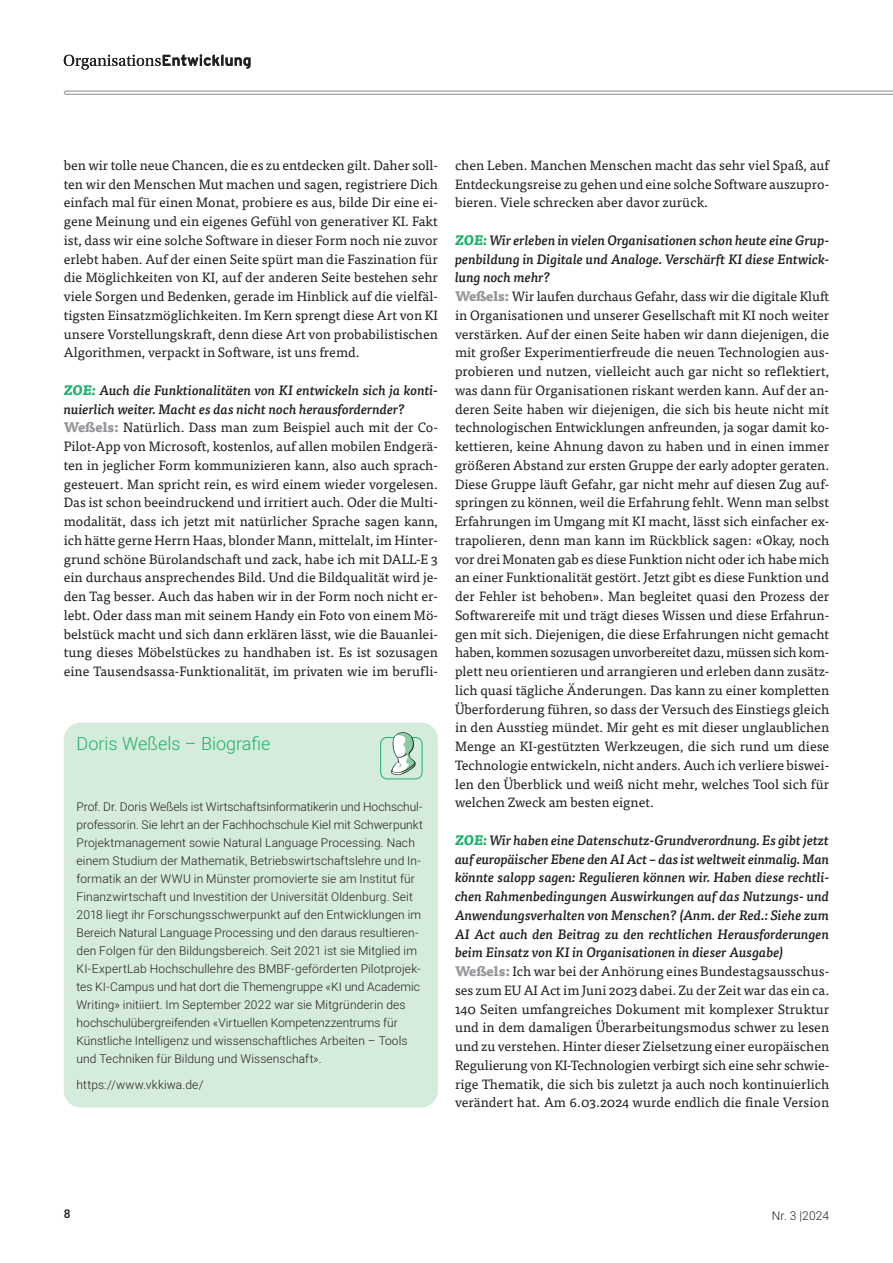
<style>
.page{position:relative;width:893px;height:1263px;background:#fff}
.page>*{position:absolute;margin:0;border:0;box-sizing:border-box;transform-origin:0 0}
.t1{font:300 18px "Heebo";color:#1eb26a}
.t2{font:13.5px/18.8px "Tisa Pro";color:#231f20}
.t3{font:300 12px/18px "Heebo";letter-spacing:.01em;color:#231f20}
.t4{font:500 12px "Heebo";color:#231f20}
.s1{font-weight:800;font-style:italic;color:#1eb26a}
.s2{font-weight:500;font-style:italic}
.s3{font-weight:800;color:#939598}
</style>
<div class="page">
<svg style="left:64px;top:91px;width:829px;height:4px"></svg>
<svg style="left:64px;top:54px;width:186px;height:16px"></svg>
<div style="left:64px;top:722px;width:374px;height:385px;background:#d5ebdb;border-radius:17px"></div>
<div style="left:380px;top:737px;width:42px;height:42px;border:1px solid #1eb26a;border-radius:6px"></div>
<svg style="left:391px;top:732px;width:24px;height:43px"></svg>
<p class="t2" style="left:64px;top:155px;width:376px;text-align:justify">ben wir tolle neue Chancen, die es zu entdecken gilt. Daher soll&shy;ten wir den Menschen Mut machen und sagen, registriere Dich einfach mal für einen Monat, probiere es aus, bilde Dir eine ei&shy;gene Meinung und ein eigenes Gefühl von generativer KI. Fakt ist, dass wir eine solche Software in dieser Form noch nie zuvor erlebt haben. Auf der einen Seite spürt man die Faszination für die Möglichkeiten von KI, auf der anderen Seite bestehen sehr viele Sorgen und Bedenken, gerade im Hinblick auf die vielfäl&shy;tigsten Einsatzmöglichkeiten. Im Kern sprengt diese Art von KI unsere Vorstellungskraft, denn diese Art von probabilistischen Algorithmen, verpackt in Software, ist uns fremd.</p>
<p class="t2" style="left:64px;top:380px;width:376px"><span class="s1">ZOE:</span> <span class="s2">Auch die Funktionalitäten von KI entwickeln sich ja konti&shy;nuierlich weiter. Macht es das nicht noch herausfordernder?<br></span><span class="s3">Weßels:</span> Natürlich. Dass man zum Beispiel auch mit der Co-Pilot-App von Microsoft, kostenlos, auf allen mobilen Endgerä&shy;ten in jeglicher Form kommunizieren kann, also auch sprach&shy;gesteuert. Man spricht rein, es wird einem wieder vorgelesen.<br>Das ist schon beeindruckend und irritiert auch. Oder die Multi&shy;modalität, dass ich jetzt mit natürlicher Sprache sagen kann, ich hätte gerne Herrn Haas, blonder Mann, mittelalt, im Hinter&shy;grund schöne Bürolandschaft und zack, habe ich mit DALL-E 3 ein durchaus ansprechendes Bild. Und die Bildqualität wird je&shy;den Tag besser. Auch das haben wir in der Form noch nicht er&shy;lebt. Oder dass man mit seinem Handy ein Foto von einem Mö&shy;belstück macht und sich dann erklären lässt, wie die Bauanlei&shy;tung dieses Möbelstückes zu handhaben ist. Es ist sozusagen eine Tausendsassa-Funktionalität, im privaten wie im berufli-</p>
<h1 class="t1" style="left:77px;top:731px;width:196px">Doris Weßels – Biografie</h1>
<p class="t3" style="left:77px;top:797px;width:348px">Prof. Dr. Doris Weßels ist Wirtschaftsinformatikerin und Hochschul&shy;professorin. Sie lehrt an der Fachhochschule Kiel mit Schwerpunkt Projektmanagement sowie Natural Language Processing. Nach einem Studium der Mathematik, Betriebswirtschaftslehre und In&shy;formatik an der WWU in Münster promovierte sie am Institut für Finanzwirtschaft und Investition der Universität Oldenburg. Seit 2018 liegt ihr Forschungsschwerpunkt auf den Entwicklungen im Bereich Natural Language Processing und den daraus resultieren&shy;den Folgen für den Bildungsbereich. Seit 2021 ist sie Mitglied im KI-ExpertLab Hochschullehre des BMBF-geförderten Pilotprojek&shy;tes KI-Campus und hat dort die Themengruppe «KI und Academic Writing» initiiert. Im September 2022 war sie Mitgründerin des hochschulübergreifenden «Virtuellen Kompetenzzentrums für Künstliche Intelligenz und wissenschaftliches Arbeiten – Tools und Techniken für Bildung und Wissenschaft».</p>
<p class="t3" style="left:77px;top:1076px;width:128px">https://www.vkkiwa.de/</p>
<p class="t2" style="left:455px;top:155px;width:376px;text-align:justify">chen Leben. Manchen Menschen macht das sehr viel Spaß, auf Entdeckungsreise zu gehen und eine solche Software auszupro&shy;bieren. Viele schrecken aber davor zurück.</p>
<p class="t2" style="left:455px;top:230px;width:376px"><span class="s1">ZOE:</span> <span class="s2">Wir erleben in vielen Organisationen schon heute eine Grup&shy;penbildung in Digitale und Analoge. Verschärft KI diese Entwick&shy;lung noch mehr?<br></span><span class="s3">Weßels:</span> Wir laufen durchaus Gefahr, dass wir die digitale Kluft in Organisationen und unserer Gesellschaft mit KI noch weiter verstärken. Auf der einen Seite haben wir dann diejenigen, die mit großer Experimentierfreude die neuen Technologien aus&shy;probieren und nutzen, vielleicht auch gar nicht so reflektiert, was dann für Organisationen riskant werden kann. Auf der an&shy;deren Seite haben wir diejenigen, die sich bis heute nicht mit technologischen Entwicklungen anfreunden, ja sogar damit ko&shy;kettieren, keine Ahnung davon zu haben und in einen immer größeren Abstand zur ersten Gruppe der early adopter geraten.<br>Diese Gruppe läuft Gefahr, gar nicht mehr auf diesen Zug auf&shy;springen zu können, weil die Erfahrung fehlt. Wenn man selbst Erfahrungen im Umgang mit KI macht, lässt sich einfacher ex&shy;trapolieren, denn man kann im Rückblick sagen: «Okay, noch vor drei Monaten gab es diese Funktion nicht oder ich habe mich an einer Funktionalität gestört. Jetzt gibt es diese Funktion und der Fehler ist behoben». Man begleitet quasi den Prozess der Softwarereife mit und trägt dieses Wissen und diese Erfahrun&shy;gen mit sich. Diejenigen, die diese Erfahrungen nicht gemacht haben, kommen sozusagen unvorbereitet dazu, müssen sich kom&shy;plett neu orientieren und arrangieren und erleben dann zusätz&shy;lich quasi tägliche Änderungen. Das kann zu einer kompletten Überforderung führen, so dass der Versuch des Einstiegs gleich in den Ausstieg mündet. Mir geht es mit dieser unglaublichen Menge an KI-gestützten Werkzeugen, die sich rund um diese Technologie entwickeln, nicht anders. Auch ich verliere biswei&shy;len den Überblick und weiß nicht mehr, welches Tool sich für welchen Zweck am besten eignet.</p>
<p class="t2" style="left:455px;top:830px;width:376px"><span class="s1">ZOE:</span> <span class="s2">Wir haben eine Datenschutz-Grundverordnung. Es gibt jetzt auf europäischer Ebene den AI Act – das ist weltweit einmalig. Man könnte salopp sagen: Regulieren können wir. Haben diese rechtli&shy;chen Rahmenbedingungen Auswirkungen auf das Nutzungs- und Anwendungsverhalten von Menschen? (Anm. der Red.: Siehe zum AI Act auch den Beitrag zu den rechtlichen Herausforderungen beim Einsatz von KI in Organisationen in dieser Ausgabe)<br></span><span class="s3">Weßels:</span> Ich war bei der Anhörung eines Bundestagsausschus&shy;ses zum EU AI Act im Juni 2023 dabei. Zu der Zeit war das ein ca.<br>140 Seiten umfangreiches Dokument mit komplexer Struktur und in dem damaligen Überarbeitungsmodus schwer zu lesen und zu verstehen. Hinter dieser Zielsetzung einer europäischen Regulierung von KI-Technologien verbirgt sich eine sehr schwie&shy;rige Thematik, die sich bis zuletzt ja auch noch kontinuierlich verändert hat. Am 6.03.2024 wurde endlich die finale Version</p>
<p class="t4" style="left:64px;top:1205px;width:8px">8</p>
<p class="t3" style="left:772px;top:1206px;width:59px">Nr. 3 |2024</p>
</div>
